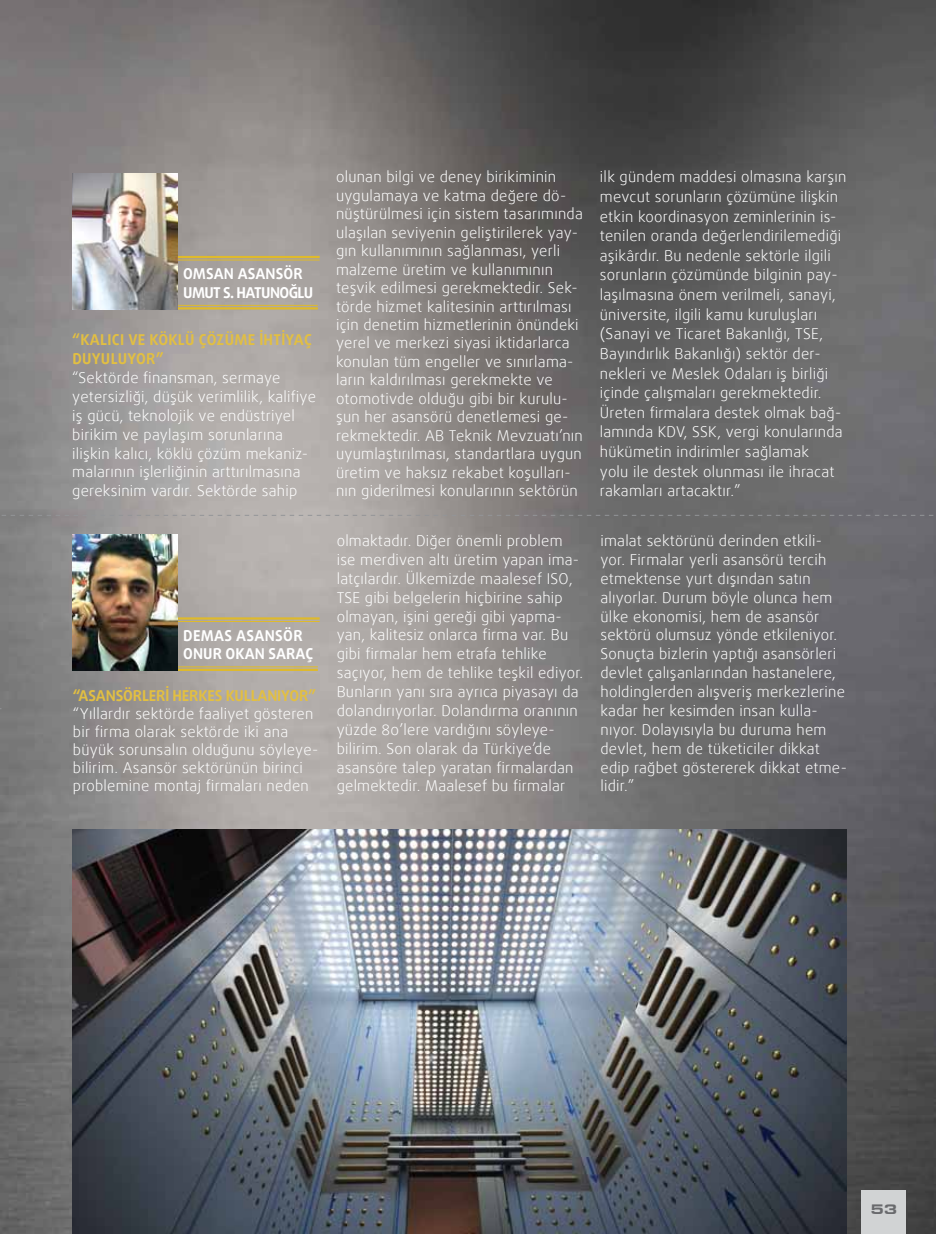
<style>
.page{position:relative;width:936px;height:1234px;background:#fff}
.page>*{position:absolute;margin:0;border:0;box-sizing:border-box;transform-origin:0 0}
.t1{font:300 15px/18.9px "Daxline Pro";letter-spacing:.015em;color:#fff}
.t2{font:700 15px/18.5px "Daxline Pro";letter-spacing:.005em;color:#fff}
.t3{font:14.25px "Eurostil Ext T Black";color:#696a6d}
.s1{font-weight:700;color:#e2bf42}
</style>
<div class="page">
<img style="left:0;top:0;width:935px;height:1233px">
<hr style="left:178px;top:666px;width:140px;height:1px;background:#dfba2b">
<hr style="left:178px;top:668px;width:140px;height:2px;background:#dfba2b">
<hr style="left:178px;top:617px;width:141px;height:2px;background:#dfba2b">
<hr style="left:178px;top:621px;width:141px;height:1px;background:#dfba2b">
<img style="left:72px;top:534px;width:106px;height:136px">
<hr style="left:178px;top:305px;width:140px;height:1px;background:#dfba2b">
<hr style="left:178px;top:307px;width:140px;height:2px;background:#dfba2b">
<hr style="left:178px;top:256px;width:141px;height:2px;background:#dfba2b">
<hr style="left:178px;top:259px;width:141px;height:1px;background:#dfba2b">
<img style="left:72px;top:173px;width:106px;height:136px">
<svg style="left:1px;top:515px;width:934px;height:1px"></svg>
<img style="left:72px;top:829px;width:774px;height:404px">
<div style="left:861px;top:1190px;width:45px;height:43px;background:#d1d3d4"></div>
<p class="t2" style="left:183px;top:265px;width:131px">OMSAN ASANSÖR<br>UMUT S. HAT UNOĞLU</p>
<p class="t1" style="left:72px;top:330px;width:245px"><span class="s1">“KALICI VE KÖKLÜ ÇÖZÜME IHTIYAÇ DUYULUYOR”<br></span>“Sektörde finansman, sermaye yetersizliği, düşük verimlilik, kalifiye iş gücü, teknolojik ve endüstriyel birikim ve paylaşım sorunlarına ilişkin kalıcı, köklü çözüm mekaniz&shy;malarının işlerliğinin arttırılmasına gereksinim vardır. Sektörde sahip</p>
<p class="t2" style="left:183px;top:626px;width:132px">DEMAS ASANSÖR<br>ONUR OKAN SARAÇ</p>
<p class="t1" style="left:73px;top:686px;width:247px;line-height:18px"><span class="s1">“ASANSÖRLERI HERKES KULLANIYOR” </span>“Yıllardır sektörde faaliyet gösteren bir firma olarak sektörde iki ana büyük sorunsalın olduğunu söyleye&shy;bilirim. Asansör sektörünün birinci problemine montaj firmaları neden</p>
<p class="t1" style="left:336px;top:168px;width:248px;line-height:18.5px">olunan bilgi ve deney birikiminin uygulamaya ve katma değere dö&shy;nüştürülmesi için sistem tasarımında ulaşılan seviyenin geliştirilerek yay&shy;gın kullanımının sağlanması, yerli malzeme üretim ve kullanımının teşvik edilmesi gerekmektedir. Sek&shy;törde hizmet kalitesinin arttırılması için denetim hizmetlerinin önündeki yerel ve merkezi siyasi iktidarlarca konulan tüm engeller ve sınırlama&shy;ların kaldırılması gerekmekte ve otomotivde olduğu gibi bir kurulu&shy;şun her asansörü denetlemesi ge&shy;rekmektedir. AB Teknik Mevzuatı’nın uyumlaştırılması, standartlara uygun üretim ve haksız rekabet koşulları&shy;nın giderilmesi konularının sektörün</p>
<p class="t1" style="left:600px;top:167px;width:248px;line-height:19.6px">ilk gündem maddesi olmasına karşın mevcut sorunların çözümüne ilişkin etkin koordinasyon zeminlerinin is&shy;tenilen oranda değerlendirilemediği aşikârdır. Bu nedenle sektörle ilgili sorunların çözümünde bilginin pay&shy;laşılmasına önem verilmeli, sanayi, üniversite, ilgili kamu kuruluşları (Sanayi ve Ticaret Bakanlığı, TSE, Bayındırlık Bakanlığı) sektör der&shy;nekleri ve Meslek Odaları iş birliği içinde çalışmaları gerekmektedir.<br>Üreten firmalara destek olmak bağ&shy;lamında KDV, SSK, vergi konularında hükümetin indirimler sağlamak<br>yolu ile destek olunması ile ihracat rakamları artacaktır.”</p>
<p class="t1" style="left:337px;top:531px;width:248px">olmaktadır. Diğer önemli problem ise merdiven altı üretim yapan ima&shy;latçılardır. Ülkemizde maalesef ISO, TSE gibi belgelerin hiçbirine sahip olmayan, işini gereği gibi yapma&shy;yan, kalitesiz onlarca firma var. Bu gibi firmalar hem etrafa tehlike saçıyor, hem de tehlike teşkil ediyor.<br>Bunların yanı sıra ayrıca piyasayı da dolandırıyorlar. Dolandırma oranının yüzde 80’lere vardığını söyleye&shy;bilirim. Son olarak da Türkiye’de asansöre talep yaratan firmalardan gelmektedir. Maalesef bu firmalar</p>
<p class="t1" style="left:600px;top:531px;width:248px">imalat sektörünü derinden etkili&shy;yor. Firmalar yerli asansörü tercih etmektense yurt dışından satın alıyorlar. Durum böyle olunca hem ülke ekonomisi, hem de asansör sektörü olumsuz yönde etkileniyor.<br>Sonuçta bizlerin yaptığı asansörleri devlet çalışanlarından hastanelere, holdinglerden alışveriş merkezlerine kadar her kesimden insan kulla&shy;nıyor. Dolayısıyla bu duruma hem devlet, hem de tüketiciler dikkat edip rağbet göstererek dikkat etme&shy;lidir.”</p>
<p class="t3" style="left:870px;top:1200px;width:29px">53</p>
</div>
